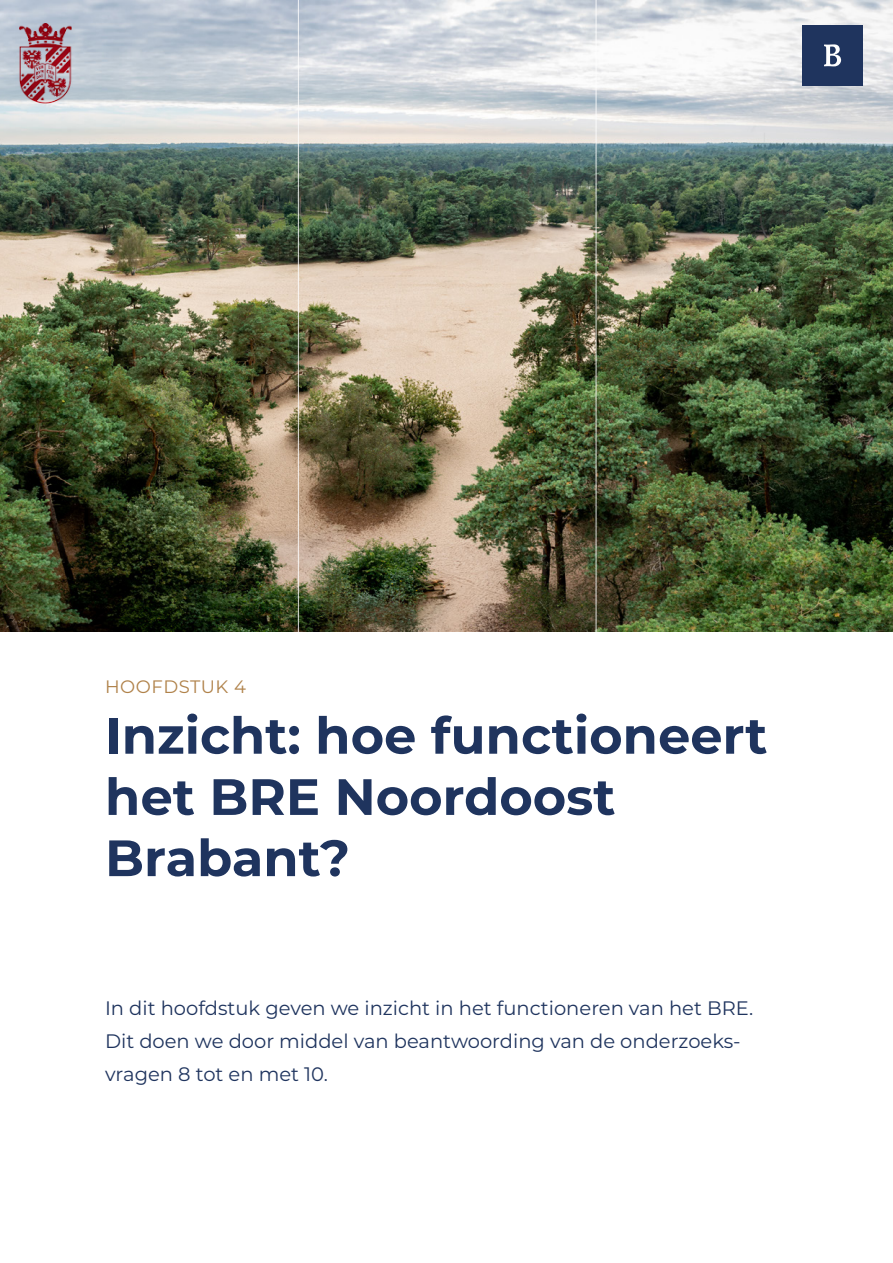
<style>
.page{position:relative;width:893px;height:1263px;background:#fff}
.page>*{position:absolute;margin:0;border:0;box-sizing:border-box;transform-origin:0 0}
.Heading{font:700 51px/61.2px "Montserrat";color:#1f345e}
.Inleiding{font:19.5px/33px "Montserrat";color:#1f345e}
.Hoofdstuknummer_labe{font:18px "Montserrat";letter-spacing:.03em;color:#b0824a}
</style>
<div class="page">
<img style="left:0;top:0;width:893px;height:631px">
<img style="left:20px;top:23px;width:52px;height:83px">
<div style="left:802px;top:25px;width:60px;height:60px;background:#1f345e"></div>
<svg style="left:824px;top:44px;width:17px;height:22px"></svg>
<hr style="left:595px;top:0;width:2px;height:639px;background:#fff">
<hr style="left:298px;top:0;width:1px;height:639px;background:#fff">
<h2 class="Hoofdstuknummer_labe" style="left:105px;top:674px;width:143px">HOOFDSTUK 4</h2>
<h1 class="Heading" style="left:105px;top:702px;width:664px">Inzicht: hoe functioneert het BRE Noordoost<br>Brabant?</h1>
<p class="Inleiding" style="left:105px;top:991px;width:650px">In dit hoofdstuk geven we inzicht in het functioneren van het BRE.<br>Dit doen we door middel van beantwoording van de onderzoeks&shy;vragen 8 tot en met 10.</p>
</div>
